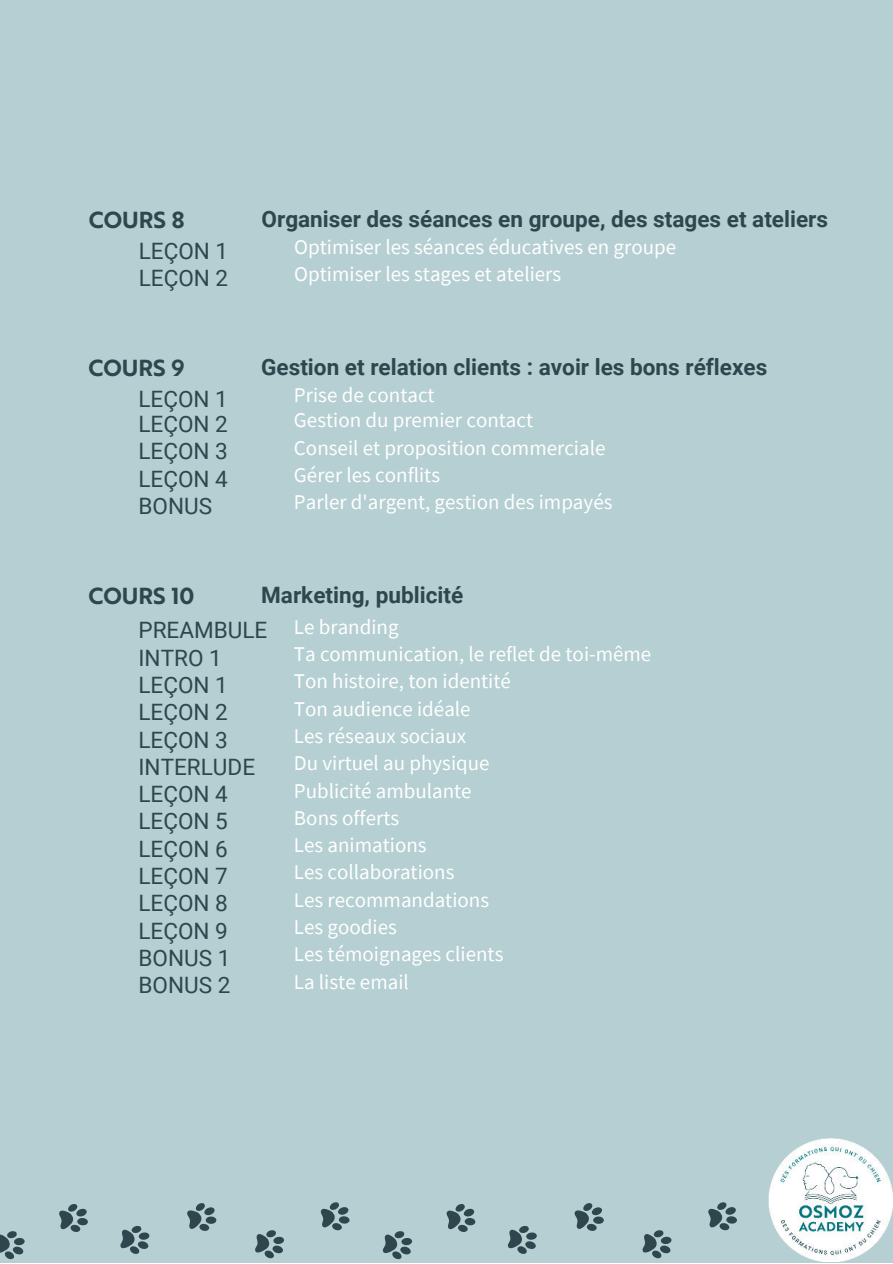
<style>
.page{position:relative;width:893px;height:1264px;background:#fff}
.page>*{position:absolute;margin:0;border:0;box-sizing:border-box;transform-origin:0 0}
.t1{font:22.5px/27.3px "Roboto";color:#2f464e;text-align:justify}
.t2{font:700 22.5px "Roboto";color:#2f464e}
.t3{font:22.5px "Brother 1816 Bold";color:#2f464e}
.t4{font:21px/27.3px "Source Sans Pro";color:#fff}
.s1{font-family:"Roboto";font-size:22.5px;color:#2f464e}
</style>
<div class="page">
<div style="left:0;top:0;width:892px;height:1262px;background:#b5cfd2"></div>
<img style="left:768px;top:1138px;width:124px;height:123px">
<svg style="left:255px;top:1230px;width:29px;height:28px"></svg>
<svg style="left:59px;top:1204px;width:29px;height:28px"></svg>
<svg style="left:0;top:1231px;width:25px;height:28px"></svg>
<svg style="left:187px;top:1203px;width:30px;height:28px"></svg>
<svg style="left:120px;top:1226px;width:29px;height:28px"></svg>
<svg style="left:320px;top:1202px;width:30px;height:28px"></svg>
<svg style="left:642px;top:1230px;width:29px;height:28px"></svg>
<svg style="left:446px;top:1204px;width:29px;height:28px"></svg>
<svg style="left:383px;top:1231px;width:29px;height:28px"></svg>
<svg style="left:574px;top:1203px;width:30px;height:28px"></svg>
<svg style="left:508px;top:1226px;width:29px;height:28px"></svg>
<svg style="left:708px;top:1202px;width:29px;height:28px"></svg>
<p class="t2" style="left:261px;top:203px;width:568px">Organiser des séances en groupe, des stages et ateliers</p>
<p class="t3" style="left:89px;top:202px;width:97px">COURS 8</p>
<p class="t1" style="left:139px;top:236px;width:91px">LEÇON 1</p>
<p class="t4" style="left:294px;top:233px;width:383px">Optimiser les séances éducatives en groupe</p>
<p class="t1" style="left:139px;top:263px;width:91px">LEÇON 2</p>
<p class="t4" style="left:294px;top:261px;width:268px">Optimiser les stages et ateliers</p>
<p class="t2" style="left:261px;top:351px;width:507px">Gestion et relation clients : avoir les bons réflexes</p>
<p class="t3" style="left:89px;top:351px;width:97px">COURS 9</p>
<p class="t1" style="left:138px;top:384px;width:91px">LEÇON 1</p>
<p class="t4" style="left:294px;top:382px;width:142px">Prise de contact</p>
<p class="t1" style="left:138px;top:409px;width:91px">LEÇON 2<br>LEÇON 3<br>LEÇON 4</p>
<p class="t4" style="left:294px;top:407px;width:313px">Gestion du premier contact<br>Conseil et proposition commerciale<br>Gérer les conflits</p>
<p class="t1" style="left:138px;top:491px;width:75px">BONUS</p>
<p class="t4" style="left:294px;top:488px;width:320px">Parler d'argent, gestion des impayés</p>
<p class="t3" style="left:89px;top:578px;width:107px">COURS 10</p>
<p class="t2" style="left:261px;top:579px;width:203px">Marketing, publicité</p>
<p class="t4" style="left:138px;top:613px;width:261px"><span class="s1">PREAMBULE</span> Le branding</p>
<p class="t1" style="left:138px;top:643px;width:91px;text-align:left">INTRO 1<br>LEÇON 1<br>LEÇON 2</p>
<p class="t4" style="left:294px;top:640px;width:359px">Ta communication, le reflet de toi-même<br>Ton histoire, ton identité<br>Ton audience idéale</p>
<p class="t1" style="left:138px;top:725px;width:91px">LEÇON 3</p>
<p class="t4" style="left:294px;top:722px;width:174px">Les réseaux sociaux</p>
<p class="t1" style="left:138px;top:752px;width:118px">INTERLUDE</p>
<p class="t4" style="left:294px;top:749px;width:197px">Du virtuel au physique</p>
<p class="t1" style="left:138px;top:779px;width:91px">LEÇON 4</p>
<p class="t4" style="left:294px;top:776px;width:179px">Publicité ambulante</p>
<p class="t1" style="left:138px;top:807px;width:91px">LEÇON 5</p>
<p class="t4" style="left:294px;top:804px;width:107px">Bons offerts</p>
<p class="t1" style="left:138px;top:834px;width:91px">LEÇON 6</p>
<p class="t4" style="left:294px;top:831px;width:134px">Les animations</p>
<p class="t1" style="left:138px;top:861px;width:91px">LEÇON 7</p>
<p class="t4" style="left:294px;top:858px;width:162px">Les collaborations</p>
<p class="t1" style="left:138px;top:888px;width:91px">LEÇON 8</p>
<p class="t4" style="left:294px;top:885px;width:197px">Les recommandations</p>
<p class="t1" style="left:138px;top:916px;width:91px">LEÇON 9</p>
<p class="t4" style="left:294px;top:913px;width:104px">Les goodies</p>
<p class="t1" style="left:138px;top:943px;width:93px">BONUS 1</p>
<p class="t4" style="left:294px;top:940px;width:211px">Les témoignages clients</p>
<p class="t1" style="left:138px;top:970px;width:93px">BONUS 2</p>
<p class="t4" style="left:294px;top:967px;width:116px">La liste email</p>
</div>
